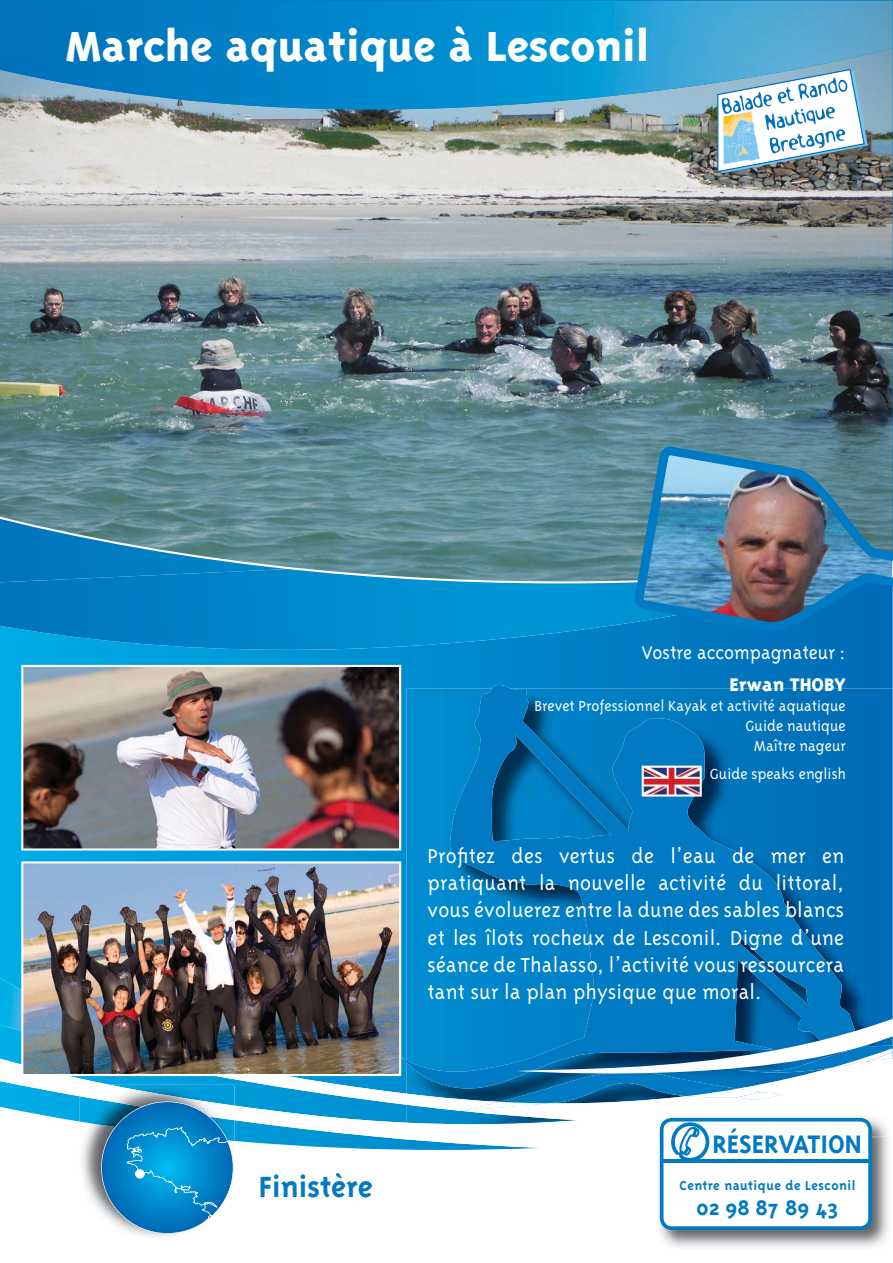
<style>
.page{position:relative;width:893px;height:1263px;background:#fff}
.page>*{position:absolute;margin:0;border:0;box-sizing:border-box;transform-origin:0 0}
.t1{font:800 48.3px "Triplex";color:#fff}
.t2{font:700 33.6px "Triplex";color:#007ac2}
.t3{font:700 29.1px "Triplex";color:#007ac2}
.t4{font:700 24.3px "Triplex";color:#007ac2}
.t5{font:300 23.1px/27.3px "Triplex";letter-spacing:.01em;color:#fff;text-align:justify}
.t6{font:300 21px "Triplex";color:#fff}
.t7{font:800 21px "Triplex";color:#fff}
.t8{font:300 16.8px/20.1px "Triplex";color:#fff;text-align:right}
.t9{font:700 14.7px "Triplex";letter-spacing:.03em;color:#007ac2}
</style>
<div class="page">
<svg style="left:0;top:632px;width:893px;height:518px;background:#179bd6"></svg>
<svg style="left:401px;top:680px;width:492px;height:382px;background:#0179bd"></svg>
<img style="left:0;top:611px;width:887px;height:39px">
<svg style="left:0;top:583px;width:635px;height:28px;background:#0088cb"></svg>
<img style="left:0;top:109px;width:893px;height:474px">
<img style="left:892px;top:1123px;width:1px;height:12px">
<img style="left:234px;top:1106px;width:307px;height:42px">
<img style="left:407px;top:1120px;width:134px;height:17px">
<img style="left:0;top:978px;width:407px;height:127px">
<img style="left:407px;top:1062px;width:109px;height:49px">
<img style="left:460px;top:1111px;width:118px;height:9px">
<svg style="left:456px;top:1068px;width:122px;height:43px"></svg>
<img style="left:578px;top:1085px;width:315px;height:38px">
<img style="left:734px;top:1092px;width:49px;height:8px">
<svg style="left:516px;top:919px;width:377px;height:166px;background:#1980be"></svg>
<img style="left:79px;top:1085px;width:155px;height:152px">
<img style="left:79px;top:1096px;width:155px;height:45px">
<svg style="left:101px;top:1101px;width:132px;height:133px;background:#2e95cb"></svg>
<div style="left:135px;top:1169px;width:10px;height:10px;background:#fff;border-radius:50%"></div>
<img style="left:717px;top:109px;width:151px;height:64px">
<img style="left:0;top:1px;width:893px;height:108px">
<img style="left:660px;top:1137px;width:232px;height:111px">
<img style="left:872px;top:1137px;width:9px;height:13px">
<img style="left:872px;top:1115px;width:20px;height:22px">
<img style="left:861px;top:1115px;width:13px;height:3px">
<img style="left:657px;top:1115px;width:204px;height:3px">
<svg style="left:541px;top:1118px;width:331px;height:112px"></svg>
<hr style="left:662px;top:1160px;width:207px;height:3px;background:#007ac2">
<img style="left:635px;top:446px;width:258px;height:186px">
<svg style="left:642px;top:766px;width:60px;height:31px"></svg>
<img style="left:21px;top:665px;width:380px;height:186px">
<img style="left:21px;top:861px;width:380px;height:215px">
<h1 class="t1" style="left:65px;top:26px;width:585px">Marche aquatique à Lesconil</h1>
<p class="t6" style="left:641px;top:645px;width:206px">Vostre accompagnateur :</p>
<p class="t7" style="left:729px;top:675px;width:118px">Erwan THOBY</p>
<p class="t8" style="left:534px;top:697px;width:313px">Brevet Professionnel Kayak et activité aquatique<br>Guide nautique<br>Maître nageur</p>
<p class="t8" style="left:710px;top:765px;width:137px">Guide speaks english</p>
<p class="t5" style="left:428px;top:844px;width:418px">Profitez des vertus de l’eau de mer en pratiquant la nouvelle activité du littoral, vous évoluerez entre la dune des sables blancs et les îlots rocheux de Lesconil. Digne d’une séance de Thalasso, l’activité vous ressourcera tant sur la plan physique que moral.</p>
<h2 class="t2" style="left:259px;top:1165px;width:115px">Finistère</h2>
<p class="t3" style="left:712px;top:1126px;width:151px">RÉSERVATION</p>
<p class="t9" style="left:679px;top:1176px;width:177px">Centre nautique de Lesconil</p>
<p class="t4" style="left:697px;top:1192px;width:143px">02 98 87 89 43</p>
</div>
